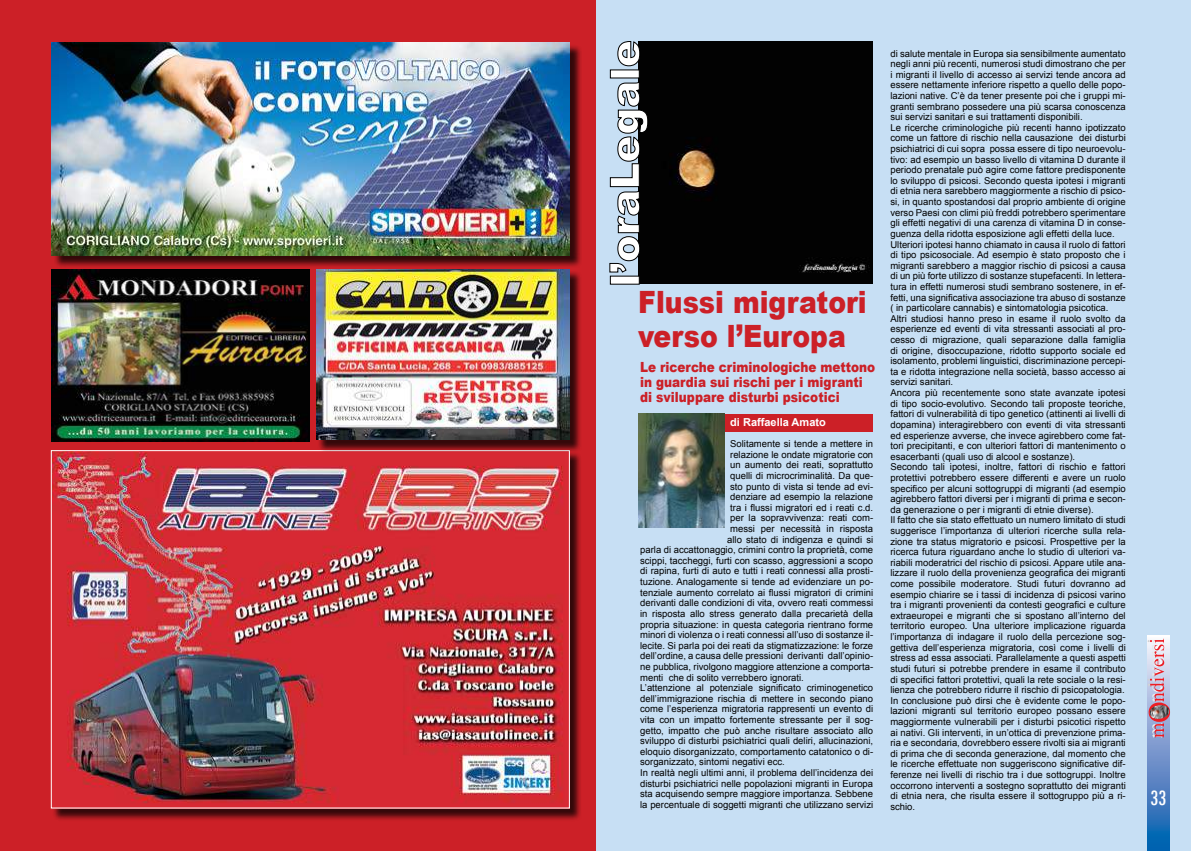
<style>
.page{position:relative;width:1191px;height:851px;background:#fff}
.page>*{position:absolute;margin:0;border:0;box-sizing:border-box;transform-origin:0 0}
.t1{font:900 30.7px/34px "Arial";color:#cc2027;scale:.87 1}
.t2{font:500 condensed 19px "Futura";color:#fff}
.t3{font:900 14px/15px "Arial";color:#cc2027;scale:.86 1}
.t4{font:700 11px "Arial";color:#fff}
.t5{font:9.5px/10.6px "Arial";color:#000}
</style>
<div class="page">
<div style="left:0;top:0;width:1190px;height:850px;background:#c7dff4"></div>
<div style="left:0;top:0;width:595px;height:850px;background:#cc2027"></div>
<div style="left:53px;top:452px;width:529px;height:369px;background:#000;opacity:.75"></div>
<img style="left:53px;top:452px;width:515px;height:354px">
<div style="left:318px;top:271px;width:264px;height:181px;background:#000;opacity:.75"></div>
<img style="left:316px;top:269px;width:254px;height:170px">
<div style="left:53px;top:44px;width:529px;height:224px;background:#000;opacity:.75"></div>
<img style="left:52px;top:43px;width:518px;height:212px">
<img style="left:51px;top:269px;width:258px;height:172px">
<svg style="left:1147px;top:635px;width:22px;height:215px;background:#4b81c1"></svg>
<svg style="left:1147px;top:638px;width:23px;height:99px;background:#cdb1c6"></svg>
<img style="left:1149px;top:705px;width:20px;height:13px">
<div style="left:639px;top:414px;width:233px;height:17px;background:#cc2027"></div>
<img style="left:639px;top:413px;width:85px;height:114px">
<div style="left:648px;top:41px;width:224px;height:242px;background:#020202"></div>
<svg style="left:609px;top:41px;width:39px;height:244px"></svg>
<h1 class="t1" style="left:638px;top:284px;width:264px">Flussi migratori verso l’Europa</h1>
<h3 class="t3" style="left:640px;top:359px;width:275px">Le ricerche criminologiche mettono in guardia sui rischi per i migranti di sviluppare disturbi psicotici</h3>
<p class="t4" style="left:730px;top:414px;width:97px">di Raffaella Amato</p>
<p class="t5" style="left:730px;top:438px;width:144px">Solitamente si tende a mettere in</p>
<p class="t5" style="left:730px;top:449px;width:144px">relazione le ondate migratorie con</p>
<p class="t5" style="left:730px;top:460px;width:145px">un aumento dei reati, soprattutto</p>
<p class="t5" style="left:730px;top:470px;width:144px">quelli di microcriminalità. Da que-</p>
<p class="t5" style="left:730px;top:481px;width:145px">sto punto di vista si tende ad evi-</p>
<p class="t5" style="left:730px;top:491px;width:144px">denziare ad esempio la relazione</p>
<p class="t5" style="left:730px;top:502px;width:144px">tra i flussi migratori ed i reati c.d.</p>
<p class="t5" style="left:730px;top:513px;width:144px">per la sopravvivenza: reati com-</p>
<p class="t5" style="left:730px;top:523px;width:144px">messi per necessità in risposta</p>
<p class="t5" style="left:727px;top:534px;width:148px">allo stato di indigenza e quindi si</p>
<p class="t5" style="left:640px;top:544px;width:234px">parla di accattonaggio, crimini contro la proprietà, come</p>
<p class="t5" style="left:640px;top:555px;width:234px">scippi, taccheggi, furti con scasso, aggressioni a scopo</p>
<p class="t5" style="left:640px;top:566px;width:234px">di rapina, furti di auto e tutti i reati connessi alla prosti-</p>
<p class="t5" style="left:640px;top:576px;width:235px">tuzione. Analogamente si tende ad evidenziare un po-</p>
<p class="t5" style="left:640px;top:587px;width:234px">tenziale aumento correlato ai flussi migratori di crimini</p>
<p class="t5" style="left:640px;top:597px;width:234px">derivanti dalle condizioni di vita, ovvero reati commessi</p>
<p class="t5" style="left:640px;top:608px;width:234px">in risposta allo stress generato dalla precarietà della</p>
<p class="t5" style="left:640px;top:619px;width:234px">propria situazione: in questa categoria rientrano forme</p>
<p class="t5" style="left:640px;top:629px;width:235px">minori di violenza o i reati connessi all’uso di sostanze il-</p>
<p class="t5" style="left:640px;top:640px;width:234px">lecite. Si parla poi dei reati da stigmatizzazione: le forze</p>
<p class="t5" style="left:640px;top:650px;width:234px">dell’ordine, a causa delle pressioni derivanti dall’opinio-</p>
<p class="t5" style="left:640px;top:661px;width:234px">ne pubblica, rivolgono maggiore attenzione a comporta-</p>
<p class="t5" style="left:640px;top:672px;width:165px">menti che di solito verrebbero ignorati.</p>
<p class="t5" style="left:640px;top:682px;width:234px">L’attenzione al potenziale significato criminogenetico</p>
<p class="t5" style="left:640px;top:693px;width:234px">dell’immigrazione rischia di mettere in secondo piano</p>
<p class="t5" style="left:640px;top:703px;width:234px">come l’esperienza migratoria rappresenti un evento di</p>
<p class="t5" style="left:640px;top:714px;width:234px">vita con un impatto fortemente stressante per il sog-</p>
<p class="t5" style="left:640px;top:725px;width:234px">getto, impatto che può anche risultare associato allo</p>
<p class="t5" style="left:640px;top:735px;width:234px">sviluppo di disturbi psichiatrici quali deliri, allucinazioni,</p>
<p class="t5" style="left:640px;top:746px;width:234px">eloquio disorganizzato, comportamento catatonico o di-</p>
<p class="t5" style="left:640px;top:756px;width:146px">sorganizzato, sintomi negativi ecc.</p>
<p class="t5" style="left:640px;top:767px;width:234px">In realtà negli ultimi anni, il problema dell’incidenza dei</p>
<p class="t5" style="left:640px;top:778px;width:234px">disturbi psichiatrici nelle popolazioni migranti in Europa</p>
<p class="t5" style="left:640px;top:788px;width:234px">sta acquisendo sempre maggiore importanza. Sebbene</p>
<p class="t5" style="left:640px;top:799px;width:234px">la percentuale di soggetti migranti che utilizzano servizi</p>
<p class="t5" style="left:890px;top:48px;width:237px">di salute mentale in Europa sia sensibilmente aumentato negli anni più recenti, numerosi studi dimostrano che per i migranti il livello di accesso ai servizi tende ancora ad essere nettamente inferiore rispetto a quello delle popo&shy;lazioni native. C’è da tener presente poi che i gruppi mi&shy;granti sembrano possedere una più scarsa conoscenza sui servizi sanitari e sui trattamenti disponibili.<br>Le ricerche criminologiche più recenti hanno ipotizzato come un fattore di rischio nella causazione dei disturbi psichiatrici di cui sopra possa essere di tipo neuroevolu&shy;tivo: ad esempio un basso livello di vitamina D durante il periodo prenatale può agire come fattore predisponente lo sviluppo di psicosi. Secondo questa ipotesi i migranti di etnia nera sarebbero maggiormente a rischio di psico&shy;si, in quanto spostandosi dal proprio ambiente di origine verso Paesi con climi più freddi potrebbero sperimentare gli effetti negativi di una carenza di vitamina D in conse&shy;guenza della ridotta esposizione agli effetti della luce.<br>Ulteriori ipotesi hanno chiamato in causa il ruolo di fattori di tipo psicosociale. Ad esempio è stato proposto che i migranti sarebbero a maggior rischio di psicosi a causa di un più forte utilizzo di sostanze stupefacenti. In lettera&shy;tura in effetti numerosi studi sembrano sostenere, in ef&shy;fetti, una significativa associazione tra abuso di sostanze ( in particolare cannabis) e sintomatologia psicotica.<br>Altri studiosi hanno preso in esame il ruolo svolto da esperienze ed eventi di vita stressanti associati al pro&shy;cesso di migrazione, quali separazione dalla famiglia di origine, disoccupazione, ridotto supporto sociale ed isolamento, problemi linguistici, discriminazione percepi&shy;ta e ridotta integrazione nella società, basso accesso ai servizi sanitari.<br>Ancora più recentemente sono state avanzate ipotesi di tipo socio-evolutivo. Secondo tali proposte teoriche, fattori di vulnerabilità di tipo genetico (attinenti ai livelli di dopamina) interagirebbero con eventi di vita stressanti ed esperienze avverse, che invece agirebbero come fat&shy;tori precipitanti, e con ulteriori fattori di mantenimento o esacerbanti (quali uso di alcool e sostanze).<br>Secondo tali ipotesi, inoltre, fattori di rischio e fattori protettivi potrebbero essere differenti e avere un ruolo specifico per alcuni sottogruppi di migranti (ad esempio agirebbero fattori diversi per i migranti di prima e secon&shy;da generazione o per i migranti di etnie diverse).<br>Il fatto che sia stato effettuato un numero limitato di studi suggerisce l’importanza di ulteriori ricerche sulla rela&shy;zione tra status migratorio e psicosi. Prospettive per la ricerca futura riguardano anche lo studio di ulteriori va&shy;riabili moderatrici del rischio di psicosi. Appare utile ana&shy;lizzare il ruolo della provenienza geografica dei migranti come possibile moderatore. Studi futuri dovranno ad esempio chiarire se i tassi di incidenza di psicosi varino tra i migranti provenienti da contesti geografici e culture extraeuropei e migranti che si spostano all’interno del territorio europeo. Una ulteriore implicazione riguarda l’importanza di indagare il ruolo della percezione sog&shy;gettiva dell’esperienza migratoria, così come i livelli di stress ad essa associati. Parallelamente a questi aspetti studi futuri si potrebbe prendere in esame il contributo di specifici fattori protettivi, quali la rete sociale o la resi&shy;lienza che potrebbero ridurre il rischio di psicopatologia.<br>In conclusione può dirsi che è evidente come le popo&shy;lazioni migranti sul territorio europeo possano essere maggiormente vulnerabili per i disturbi psicotici rispetto ai nativi. Gli interventi, in un’ottica di prevenzione prima&shy;ria e secondaria, dovrebbero essere rivolti sia ai migranti di prima che di seconda generazione, dal momento che le ricerche effettuate non suggeriscono significative dif&shy;ferenze nei livelli di rischio tra i due sottogruppi. Inoltre occorrono interventi a sostegno soprattutto dei migranti di etnia nera, che risulta essere il sottogruppo più a ri&shy;schio.</p>
<h2 class="t2" style="left:1150px;top:786px;width:17px">33</h2>
</div>
